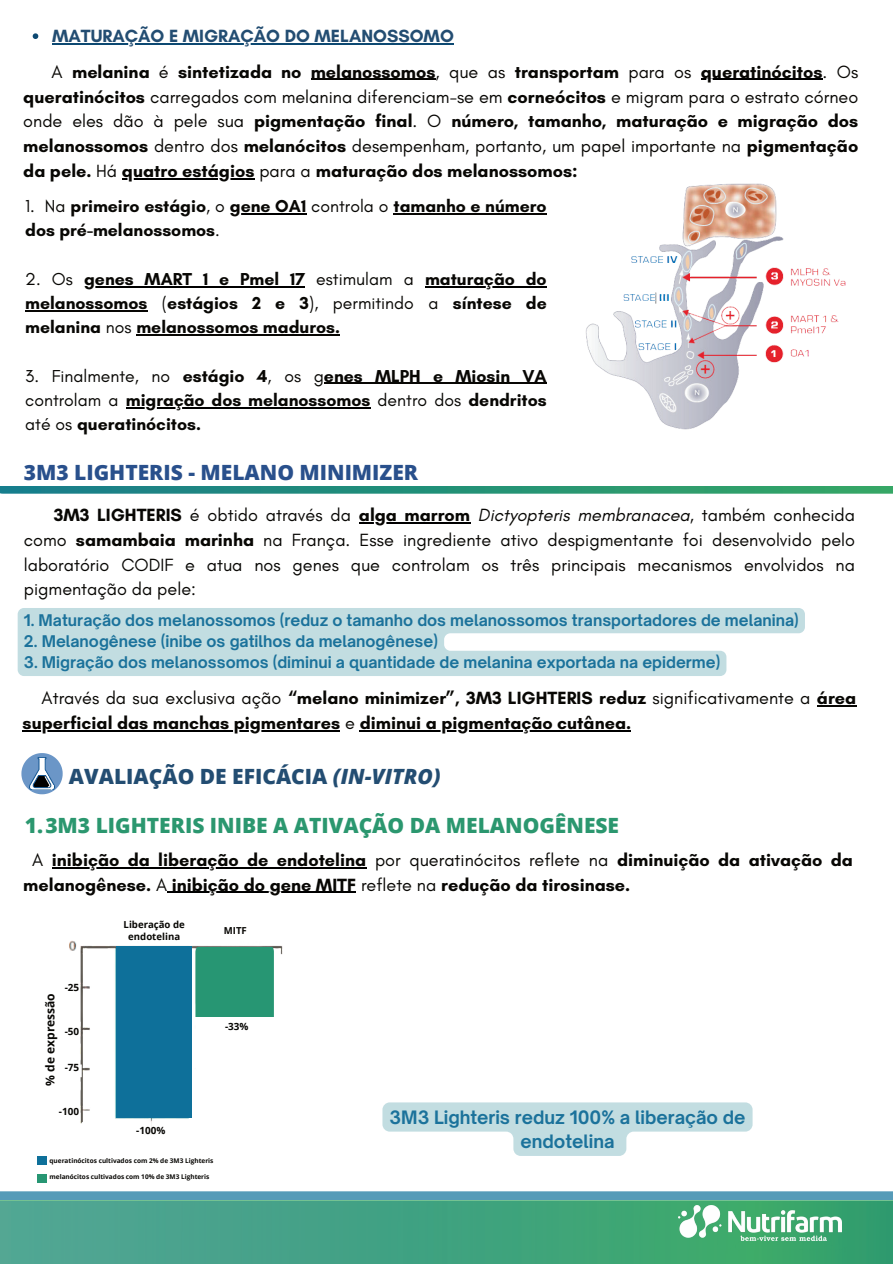
<style>
.page{position:relative;width:893px;height:1264px;background:#fff}
.page>*{position:absolute;margin:0;border:0;box-sizing:border-box;transform-origin:0 0}
.t1{font:800 21px "Open Sans";color:#2b976f}
.t2{font:800 21px "Open Sans";color:#234d72}
.t3{font:800 21px "Open Sans";color:#29508c}
.t4{font:700 18px/24.8px "Glacial Indifference";color:#080704}
.t5{font:18px/24.8px "Glacial Indifference";color:#080704;text-align:justify}
.t6{font:700 18px "Glacial Indifference";color:#234d72}
.t7{font:700 17.7px/24.3px "Open Sauce One";color:#1b729b;text-align:center}
.t8{font:700 17.55px/24.2px "Glacial Indifference";color:#080704;text-align:justify}
.t9{font:700 15.45px "Open Sauce One";color:#1b729b}
.t10{font:700 12px "Open Sans";color:#080704}
.t11{font:700 9.9px "Open Sans";color:#080704}
.t12{font:700 9.6px/12.8px "Open Sans";color:#080704;text-align:center}
.t13{font:700 6.45px "Open Sans";color:#080704}
.s1{font-weight:400}
.s2{font-weight:700}
.s3{font-style:italic}
</style>
<div class="page">
<svg style="left:0;top:1191px;width:892px;height:9px;background:#5c9eba"></svg>
<div style="left:0;top:1201px;width:892px;height:62px;background:linear-gradient(to right,#4fa397,#35a567)"></div>
<img style="left:678px;top:1205px;width:162px;height:35px">
<img style="left:0;top:486px;width:892px;height:7px">
<img style="left:586px;top:183px;width:260px;height:247px">
<svg style="left:21px;top:753px;width:42px;height:41px"></svg>
<hr style="left:310px;top:79px;width:125px;height:1px;background:#080704">
<hr style="left:700px;top:79px;width:122px;height:1px;background:#000">
<hr style="left:122px;top:178px;width:132px;height:1px;background:#000">
<svg style="left:33px;top:33px;width:5px;height:6px"></svg>
<hr style="left:52px;top:43px;width:402px;height:2px;background:#0d4972">
<hr style="left:230px;top:213px;width:76px;height:1px;background:#000">
<hr style="left:393px;top:213px;width:153px;height:1px;background:#080704">
<hr style="left:84px;top:286px;width:221px;height:1px;background:#000">
<hr style="left:425px;top:286px;width:121px;height:1px;background:#000">
<hr style="left:25px;top:310px;width:122px;height:1px;background:#080704">
<hr style="left:136px;top:334px;width:204px;height:1px;background:#080704">
<hr style="left:324px;top:383px;width:222px;height:1px;background:#080704">
<hr style="left:126px;top:407px;width:244px;height:1px;background:#000">
<hr style="left:359px;top:522px;width:111px;height:1px;background:#000">
<hr style="left:816px;top:705px;width:40px;height:1px;background:#080704">
<hr style="left:23px;top:730px;width:317px;height:1px;background:#000">
<hr style="left:359px;top:730px;width:272px;height:1px;background:#000">
<svg style="left:18px;top:608px;width:786px;height:68px;fill:#c2dde1"></svg>
<hr style="left:52px;top:867px;width:314px;height:1px;background:#000">
<hr style="left:167px;top:891px;width:189px;height:2px;background:#000">
<img style="left:69px;top:940px;width:214px;height:194px">
<svg style="left:117px;top:946px;width:156px;height:171px"></svg>
<svg style="left:38px;top:1156px;width:9px;height:8px"></svg>
<svg style="left:38px;top:1174px;width:9px;height:8px"></svg>
<svg style="left:382px;top:1102px;width:370px;height:54px"></svg>
<p class="t6" style="left:52px;top:25px;width:403px">MATURAÇÃO E MIGRAÇÃO DO MELANOSSOMO</p>
<p class="t4" style="left:23px;top:59px;width:836px;text-align:justify;text-indent:28px"><span class="s1">A</span> melanina <span class="s1">é</span> sintetizada no melanossomos<span class="s1">, que as</span> transportam <span class="s1">para os</span> queratinócitos<span class="s1">. Os </span>queratinócitos <span class="s1">carregados com melanina diferenciam-se em</span> corneócitos <span class="s1">e migram para o estrato córneo onde eles dão à pele sua</span> pigmentação final<span class="s1">. O</span> número, tamanho, maturação e migração dos melanossomos <span class="s1">dentro dos</span> melanócitos <span class="s1">desempenham, portanto, um papel importante na</span> pigmentação da pele. <span class="s1">Há</span> quatro estágios <span class="s1">para a</span> maturação dos melanossomos:</p>
<p class="t8" style="left:25px;top:194px;width:523px"><span class="s1">1. Na</span> primeiro estágio<span class="s1">, o</span> gene OA1 <span class="s1">controla o</span> tamanho e número dos pré-melanossomos<span class="s1">.</span></p>
<p class="t8" style="left:25px;top:267px;width:523px"><span class="s1">2. Os</span> genes MART 1 e Pmel 17 <span class="s1">estimulam a</span> maturação do melanossomos <span class="s1">(</span>estágios 2 e 3<span class="s1">), permitindo a</span> síntese de melanina <span class="s1">nos</span> melanossomos maduros.</p>
<p class="t8" style="left:25px;top:363px;width:523px"><span class="s1">3. Finalmente, no</span> estágio 4<span class="s1">, os g</span>enes MLPH e Miosin VA <span class="s1">controlam a</span> migração dos melanossomos <span class="s1">dentro dos</span> dendritos <span class="s1">até os</span> queratinócitos.</p>
<p class="t3" style="left:24px;top:456px;width:396px">3M3 LIGHTERIS - MELANO MINIMIZER</p>
<p class="t5" style="left:24px;top:503px;width:832px;text-indent:30px"><span class="s2">3M3 LIGHTERIS</span> é obtido através da <span class="s2">alga marrom</span> <span class="s3">Dictyopteris membranacea,</span> também conhecida como <span class="s2">samambaia marinha</span> na França<span class="s3">.</span> Esse ingrediente ativo despigmentante foi desenvolvido pelo laboratório CODIF e atua nos genes que controlam os três principais mecanismos envolvidos na pigmentação da pele:</p>
<p class="t9" style="left:24px;top:609px;width:776px">1. Maturação dos melanossomos (reduz o tamanho dos melanossomos transportadores de melanina)</p>
<p class="t9" style="left:24px;top:631px;width:415px">2. Melanogênese (inibe os gatilhos da melanogênese)</p>
<p class="t9" style="left:24px;top:652px;width:698px">3. Migração dos melanossomos (diminui a quantidade de melanina exportada na epiderme)</p>
<p class="t4" style="left:23px;top:685px;width:835px;text-indent:19px"><span class="s1">Através da sua exclusiva ação</span> “melano minimizer”, 3M3 LIGHTERIS reduz <span class="s1">significativamente a</span> área superficial das manchas pigmentares <span class="s1">e</span> diminui a pigmentação cutânea.</p>
<p class="t2" style="left:69px;top:761px;width:373px">AVALIAÇÃO DE EFICÁCIA <span class="s3">(IN-VITRO)</span></p>
<p class="t1" style="left:25px;top:809px;width:595px">1.3M3 LIGHTERIS INIBE A ATIVAÇÃO DA MELANOGÊNESE</p>
<p class="t4" style="left:23px;top:847px;width:831px;text-indent:9px"><span class="s1">A</span> inibição da liberação de endotelina <span class="s1">por queratinócitos reflete na</span> diminuição da ativação da melanogênese. <span class="s1">A</span> inibição do gene MITF <span class="s1">reflete na</span> redução da tirosinase.</p>
<p class="t12" style="left:124px;top:917px;width:63px">Liberação de endotelina</p>
<p class="t12" style="left:224px;top:924px;width:25px">MITF</p>
<p class="t11" style="left:65px;top:980px;width:16px">-25</p>
<p class="t10" style="left:42px;top:1085px;width:94px;rotate:-90deg">% de expressão</p>
<p class="t11" style="left:65px;top:1024px;width:16px">-50</p>
<p class="t11" style="left:65px;top:1060px;width:16px">-75</p>
<p class="t11" style="left:59px;top:1104px;width:22px">-100</p>
<p class="t11" style="left:136px;top:1122px;width:31px">-100%</p>
<p class="t13" style="left:49px;top:1156px;width:165px">queratinócitos cultivados com 2% de 3M3 Lighteris</p>
<p class="t13" style="left:49px;top:1172px;width:161px">melanócitos cultivados com 10% de 3M3 Lighteris</p>
<p class="t11" style="left:225px;top:1018px;width:25px">-33%</p>
<p class="t7" style="left:389px;top:1104px;width:357px">3M3 Lighteris reduz 100% a liberação de endotelina</p>
</div>
